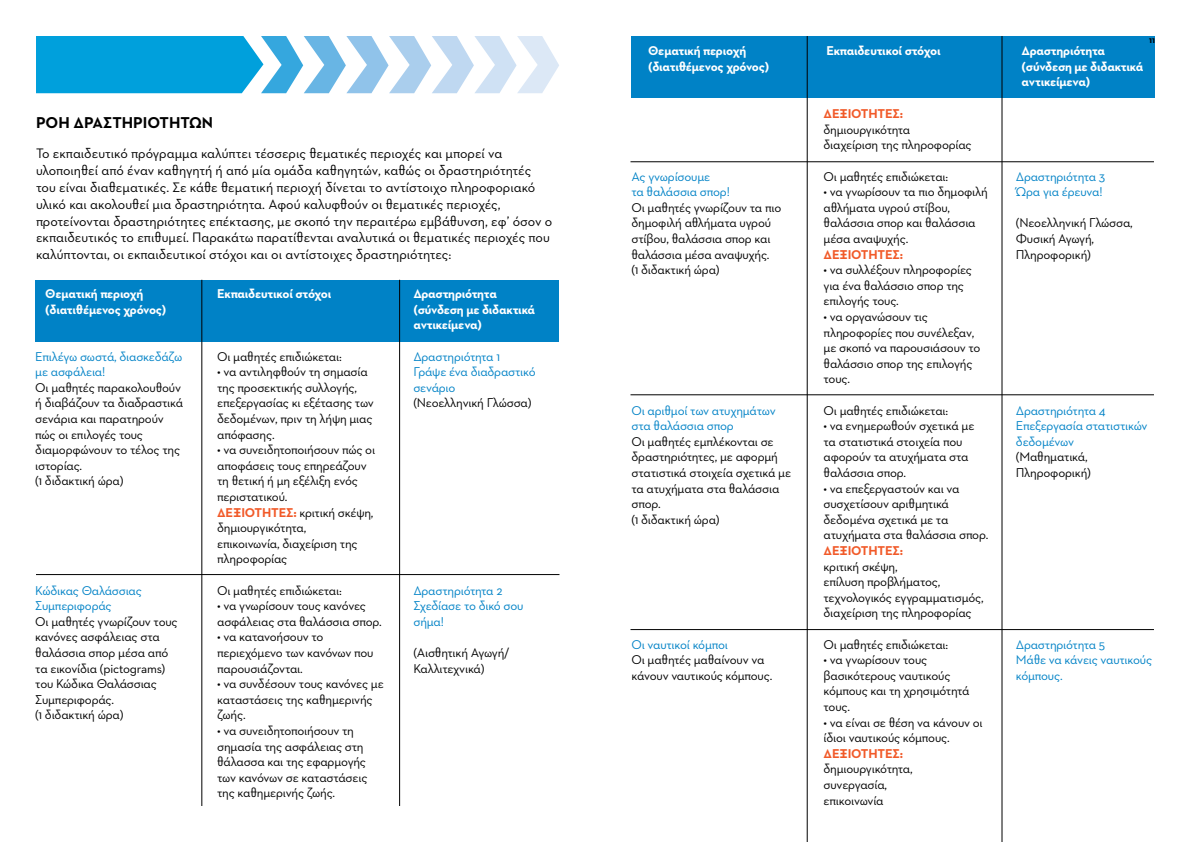
<style>
.page{position:relative;width:1191px;height:842px;background:#fff}
.page>*{position:absolute;margin:0;border:0;box-sizing:border-box;transform-origin:0 0}
.t1{font:700 16px "Neutraface Two Text Greek";color:#000}
.t2{font:14px/16.8px "Neutraface Two Text Greek";letter-spacing:-.005em;color:#000}
.t3{font:13px/15.6px "Neutraface Two Text Greek";letter-spacing:-.015em;color:#000}
.t4{font:13px/15.6px "Neutraface Two Text Greek";letter-spacing:-.02em;color:#0082c6}
.t5{font:700 13px/15.6px "Neutraface Two Text Greek";letter-spacing:-.015em;color:#fff}
.t6{font:700 13px "Neutraface Two Text Greek";letter-spacing:-.015em;color:#f15a29}
.t7{font:700 9px "Neutraface Two Text Greek";color:#000}
.s1{font-weight:700;color:#f15a29}
</style>
<div class="page">
<div style="left:631px;top:36px;width:524px;height:62px;background:#0082c6"></div>
<div style="left:36px;top:280px;width:523px;height:61px;background:#0082c6"></div>
<svg style="left:36px;top:36px;width:523px;height:57px"></svg>
<hr style="left:202px;top:280px;width:1px;height:526px;background:#000">
<hr style="left:399px;top:280px;width:1px;height:526px;background:#000">
<hr style="left:36px;top:574px;width:523px;height:1px;background:#000">
<hr style="left:630px;top:629px;width:524px;height:1px;background:#000">
<hr style="left:630px;top:394px;width:524px;height:1px;background:#000">
<hr style="left:630px;top:161px;width:524px;height:1px;background:#000">
<hr style="left:807px;top:36px;width:1px;height:806px;background:#000">
<hr style="left:1001px;top:36px;width:1px;height:806px;background:#000">
<p class="t1" style="left:36px;top:113px;width:178px">ΡΟΉ ΔΡΑΣΤΗΡΙΟΤΉΤΩΝ</p>
<p class="t2" style="left:36px;top:145px;width:518px">Το εκπαιδευτικό πρόγραμμα καλύπτει τέσσερις θεματικές περιοχές και μπορεί να υλοποιηθεί από έναν καθηγητή ή από μία ομάδα καθηγητών, καθώς οι δραστηριότητές του είναι διαθεματικές. Σε κάθε θεματική περιοχή δίνεται το αντίστοιχο πληροφοριακό υλικό και ακολουθεί μια δραστηριότητα. Αφού καλυφθούν οι θεματικές περιοχές, προτείνονται δραστηριότητες επέκτασης, με σκοπό την περαιτέρω εμβάθυνση, εφ’ όσον ο εκπαιδευτικός το επιθυμεί. Παρακάτω παρατίθενται αναλυτικά οι θεματικές περιοχές που καλύπτονται, οι εκπαιδευτικοί στόχοι και οι αντίστοιχες δραστηριότητες:</p>
<p class="t5" style="left:45px;top:286px;width:123px">Θεματική περιοχή (διατιθέμενος χρόνος)</p>
<p class="t4" style="left:35px;top:348px;width:148px">Επιλέγω σωστά, διασκεδάζω με ασφάλεια!</p>
<p class="t3" style="left:35px;top:379px;width:149px">Οι μαθητές παρακολουθούν ή διαβάζουν τα διαδραστικά σενάρια και παρατηρούν πώς οι επιλογές τους διαμορφώνουν το τέλος της ιστορίας.<br>(1 διδακτική ώρα)</p>
<p class="t5" style="left:217px;top:286px;width:116px">Εκπαιδευτικοί στόχοι</p>
<p class="t5" style="left:413px;top:286px;width:123px">Δραστηριότητα (σύνδεση με διδακτικά αντικείμενα)</p>
<p class="t4" style="left:413px;top:348px;width:124px">Δραστηριότητα 1<br>Γράψε ένα διαδραστικό σενάριο</p>
<p class="t3" style="left:413px;top:395px;width:120px">(Νεοελληνική Γλώσσα)</p>
<p class="t3" style="left:217px;top:348px;width:126px">Οι μαθητές επιδιώκεται:</p>
<p class="t3" style="left:217px;top:364px;width:158px">• να αντιληφθούν τη σημασία της προσεκτικής συλλογής, επεξεργασίας κι εξέτασης των δεδομένων, πριν τη λήψη μιας απόφασης.</p>
<p class="t3" style="left:217px;top:442px;width:159px">• να συνειδητοποιήσουν πώς οι αποφάσεις τους επηρεάζουν τη θετική ή μη εξέλιξη ενός περιστατικού.<br><span class="s1">ΔΕΞΙΟΤΗΤΕΣ:</span> κριτική σκέψη, δημιουργικότητα,<br>επικοινωνία, διαχείριση της πληροφορίας</p>
<p class="t3" style="left:217px;top:582px;width:126px">Οι μαθητές επιδιώκεται:</p>
<p class="t3" style="left:217px;top:598px;width:166px">• να γνωρίσουν τους κανόνες ασφάλειας στα θαλάσσια σπορ.</p>
<p class="t3" style="left:217px;top:629px;width:158px">• να κατανοήσουν το περιεχόμενο των κανόνων που παρουσιάζονται.</p>
<p class="t3" style="left:217px;top:676px;width:168px">• να συνδέσουν τους κανόνες με καταστάσεις της καθημερινής ζωής.</p>
<p class="t3" style="left:217px;top:723px;width:152px">• να συνειδητοποιήσουν τη σημασία της ασφάλειας στη θάλασσα και της εφαρμογής των κανόνων σε καταστάσεις της καθημερινής ζωής.</p>
<p class="t4" style="left:35px;top:582px;width:108px">Κώδικας Θαλάσσιας<br>Συμπεριφοράς</p>
<p class="t3" style="left:35px;top:613px;width:144px">Οι μαθητές γνωρίζουν τους κανόνες ασφάλειας στα θαλάσσια σπορ μέσα από τα εικονίδια (pictograms) του Κώδικα Θαλάσσιας<br>Συμπεριφοράς.<br>(1 διδακτική ώρα)</p>
<p class="t4" style="left:413px;top:582px;width:112px">Δραστηριότητα 2<br>Σχεδίασε το δικό σου σήμα!</p>
<p class="t3" style="left:413px;top:645px;width:98px">(Αισθητική Αγωγή/<br>Καλλιτεχνικά)</p>
<p class="t7" style="left:1149px;top:35px;width:7px">11</p>
<p class="t5" style="left:648px;top:43px;width:123px">Θεματική περιοχή (διατιθέμενος χρόνος)</p>
<p class="t5" style="left:826px;top:43px;width:116px">Εκπαιδευτικοί στόχοι</p>
<p class="t5" style="left:1021px;top:43px;width:123px">Δραστηριότητα (σύνδεση με διδακτικά αντικείμενα)</p>
<p class="t4" style="left:631px;top:168px;width:100px">Ας γνωρίσουμε<br>τα θαλάσσια σπορ!</p>
<p class="t3" style="left:631px;top:199px;width:151px">Οι μαθητές γνωρίζουν τα πιο δημοφιλή αθλήματα υγρού στίβου, θαλάσσια σπορ και θαλάσσια μέσα αναψυχής.<br>(1 διδακτική ώρα)</p>
<p class="t4" style="left:631px;top:402px;width:146px">Οι αριθμοί των ατυχημάτων στα θαλάσσια σπορ</p>
<p class="t3" style="left:631px;top:433px;width:161px">Οι μαθητές εμπλέκονται σε δραστηριότητες, με αφορμή στατιστικά στοιχεία σχετικά με τα ατυχήματα στα θαλάσσια σπορ.<br>(1 διδακτική ώρα)</p>
<p class="t4" style="left:631px;top:636px;width:98px">Οι ναυτικοί κόμποι</p>
<p class="t3" style="left:631px;top:652px;width:142px">Οι μαθητές μαθαίνουν να κάνουν ναυτικούς κόμπους.</p>
<p class="t6" style="left:823px;top:106px;width:81px">ΔΕΞΙΟΤΗΤΕΣ:</p>
<p class="t3" style="left:823px;top:121px;width:150px">δημιουργικότητα<br>διαχείριση της πληροφορίας</p>
<p class="t3" style="left:823px;top:168px;width:126px">Οι μαθητές επιδιώκεται:</p>
<p class="t3" style="left:823px;top:184px;width:166px">• να γνωρίσουν τα πιο δημοφιλή αθλήματα υγρού στίβου, θαλάσσια σπορ και θαλάσσια μέσα αναψυχής.</p>
<p class="t6" style="left:823px;top:247px;width:81px">ΔΕΞΙΟΤΗΤΕΣ:</p>
<p class="t3" style="left:823px;top:262px;width:150px">• να συλλέξουν πληροφορίες για ένα θαλάσσιο σπορ της επιλογής τους.</p>
<p class="t3" style="left:823px;top:309px;width:158px">• να οργανώσουν τις πληροφορίες που συνέλεξαν, με σκοπό να παρουσιάσουν το θαλάσσιο σπορ της επιλογής τους.</p>
<p class="t3" style="left:823px;top:402px;width:126px">Οι μαθητές επιδιώκεται:</p>
<p class="t3" style="left:823px;top:418px;width:152px">• να ενημερωθούν σχετικά με τα στατιστικά στοιχεία που αφορούν τα ατυχήματα στα θαλάσσια σπορ.</p>
<p class="t3" style="left:823px;top:480px;width:166px">• να επεξεργαστούν και να συσχετίσουν αριθμητικά δεδομένα σχετικά με τα ατυχήματα στα θαλάσσια σπορ.</p>
<p class="t6" style="left:823px;top:543px;width:81px">ΔΕΞΙΟΤΗΤΕΣ:</p>
<p class="t3" style="left:823px;top:558px;width:162px">κριτική σκέψη,<br>επίλυση προβλήματος, τεχνολογικός εγγραμματισμός, διαχείριση της πληροφορίας</p>
<p class="t3" style="left:823px;top:636px;width:126px">Οι μαθητές επιδιώκεται:</p>
<p class="t3" style="left:823px;top:652px;width:147px">• να γνωρίσουν τους βασικότερους ναυτικούς κόμπους και τη χρησιμότητά τους.</p>
<p class="t3" style="left:823px;top:714px;width:161px">• να είναι σε θέση να κάνουν οι ίδιοι ναυτικούς κόμπους.</p>
<p class="t6" style="left:823px;top:746px;width:81px">ΔΕΞΙΟΤΗΤΕΣ:</p>
<p class="t3" style="left:823px;top:761px;width:91px">δημιουργικότητα, συνεργασία, επικοινωνία</p>
<p class="t4" style="left:1016px;top:168px;width:91px">Δραστηριότητα 3<br>Ώρα για έρευνα!</p>
<p class="t3" style="left:1016px;top:215px;width:118px">(Νεοελληνική Γλώσσα,<br>Φυσική Αγωγή,<br>Πληροφορική)</p>
<p class="t4" style="left:1016px;top:402px;width:133px">Δραστηριότητα 4<br>Επεξεργασία στατιστικών δεδομένων</p>
<p class="t3" style="left:1016px;top:449px;width:76px">(Μαθηματικά,<br>Πληροφορική)</p>
<p class="t4" style="left:1016px;top:636px;width:138px">Δραστηριότητα 5<br>Μάθε να κάνεις ναυτικούς κόμπους.</p>
</div>
